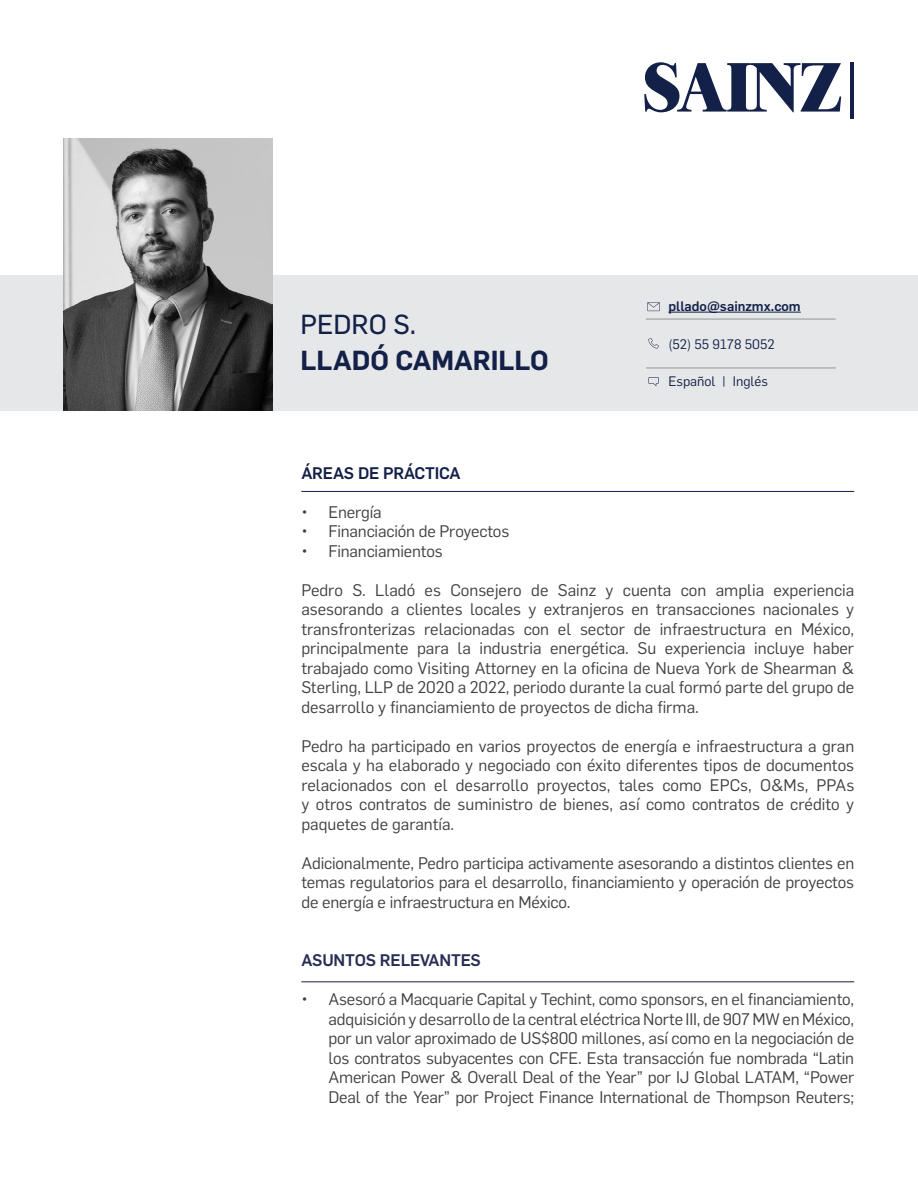
<style>
.page{position:relative;width:918px;height:1188px;background:#fff}
.page>*{position:absolute;margin:0;border:0;box-sizing:border-box;transform-origin:0 0}
.t1{font:600 27px "Flama";color:#132048}
.t2{font:27px "Flama Basic";color:#132048}
.t3{font:16.5px/19.5px "Flama";letter-spacing:-.01em;color:#414042;text-align:justify}
.t4{font:500 16.5px "Flama";letter-spacing:-.01em;color:#262e53}
.t5{font:500 16.5px "Flama";letter-spacing:-.01em;color:#132048}
.t6{font:13.5px "Flama";color:#132048}
.t7{font:500 13.5px "Flama";color:#132048}
</style>
<div class="page">
<div style="left:0;top:275px;width:918px;height:136px;background:#e6e7e8"></div>
<svg style="left:648px;top:338px;width:11px;height:11px"></svg>
<hr style="left:668px;top:312px;width:133px;height:1px;background:#132048">
<svg style="left:647px;top:302px;width:13px;height:9px"></svg>
<svg style="left:648px;top:377px;width:11px;height:9px"></svg>
<hr style="left:646px;top:319px;width:190px;height:1px;background:#939598">
<hr style="left:646px;top:368px;width:190px;height:1px;background:#939598">
<hr style="left:301px;top:491px;width:553px;height:1px;background:#132048">
<hr style="left:850px;top:63px;width:4px;height:56px;background:#132048">
<svg style="left:644px;top:62px;width:197px;height:50px"></svg>
<img style="left:64px;top:139px;width:209px;height:272px">
<hr style="left:301px;top:981px;width:553px;height:1px;background:#132048">
<h1 class="t2" style="left:301px;top:305px;width:117px">PEDRO S.</h1>
<h1 class="t1" style="left:301px;top:341px;width:250px">LLADÓ CAMARILLO</h1>
<p class="t7" style="left:668px;top:296px;width:134px">pllado@sainzmx.com</p>
<p class="t6" style="left:668px;top:334px;width:108px">(52) 55 9178 5052</p>
<p class="t6" style="left:668px;top:372px;width:101px">Español | Inglés</p>
<p class="t5" style="left:301px;top:461px;width:161px">ÁREAS DE PRÁCTICA</p>
<p class="t3" style="left:301px;top:501px;width:82px">• Energía</p>
<p class="t3" style="left:301px;top:520px;width:209px">• Financiación de Proyectos</p>
<p class="t3" style="left:301px;top:540px;width:143px">• Financiamientos</p>
<p class="t3" style="left:301px;top:579px;width:554px">Pedro S. Lladó es Consejero de Sainz y cuenta con amplia experiencia asesorando a clientes locales y extranjeros en transacciones nacionales y transfronterizas relacionadas con el sector de infraestructura en México, principalmente para la industria energética. Su experiencia incluye haber trabajado como Visiting Attorney en la oficina de Nueva York de Shearman &amp; Sterling, LLP de 2020 a 2022, periodo durante la cual formó parte del grupo de desarrollo y financiamiento de proyectos de dicha firma.</p>
<p class="t3" style="left:301px;top:735px;width:554px">Pedro ha participado en varios proyectos de energía e infraestructura a gran escala y ha elaborado y negociado con éxito diferentes tipos de documentos relacionados con el desarrollo proyectos, tales como EPCs, O&amp;Ms, PPAs y otros contratos de suministro de bienes, así como contratos de crédito y paquetes de garantía.</p>
<p class="t3" style="left:301px;top:852px;width:554px">Adicionalmente, Pedro participa activamente asesorando a distintos clientes en temas regulatorios para el desarrollo, financiamiento y operación de proyectos de energía e infraestructura en México.</p>
<p class="t4" style="left:301px;top:948px;width:181px">ASUNTOS RELEVANTES</p>
<p class="t3" style="left:328px;top:989px;width:527px;text-indent:-27px">• Asesoró a Macquarie Capital y Techint, como sponsors, en el financiamiento, adquisición y desarrollo de la central eléctrica Norte III, de 907 MW en México, por un valor aproximado de US$800 millones, así como en la negociación de los contratos subyacentes con CFE. Esta transacción fue nombrada “Latin American Power &amp; Overall Deal of the Year” por IJ Global LATAM, “Power Deal of the Year” por Project Finance International de Thompson Reuters;</p>
</div>
